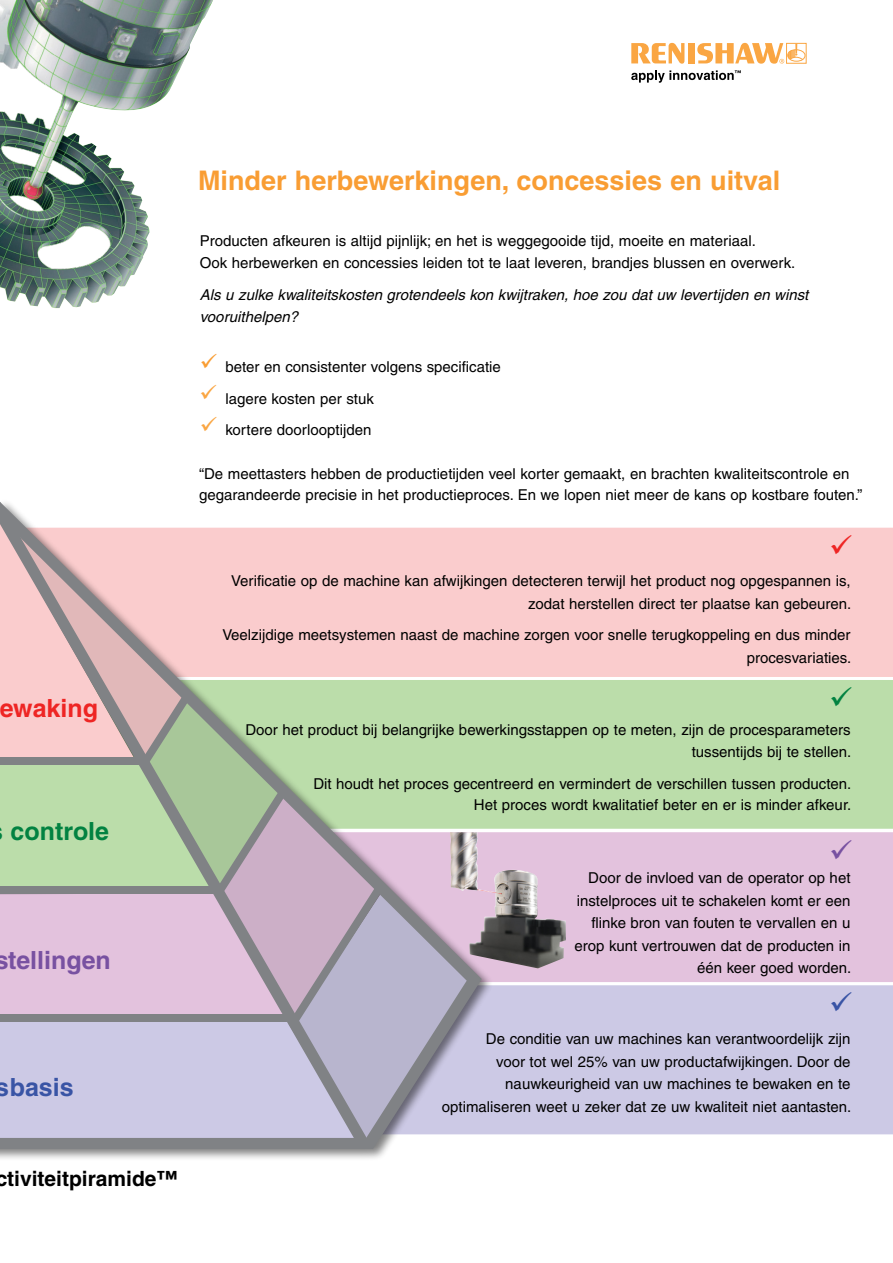
<style>
.page{position:relative;width:893px;height:1263px;background:#fff}
.page>*{position:absolute;margin:0;border:0;box-sizing:border-box;transform-origin:0 0}
.t1{font:700 27px "Helvetica";color:#f99d33}
.t2{font:700 25.05px "Helvetica";color:#7851a1}
.t3{font:700 25.05px "Helvetica";color:#028241}
.t4{font:700 25.05px "Helvetica";color:#ee2524}
.t5{font:700 25.05px "Helvetica";color:#3954a5}
.t6{font:22.5px/31.5px "Wingdings";color:#f99d33;text-align:justify}
.t7{font:700 21px "Helvetica";color:#000}
.t8{font:15px/22.5px "Helvetica";color:#000;text-align:right}
.t9{font:italic 15px/22.5px "Helvetica";color:#000}
.s1{color:#faa643}
</style>
<div class="page">
<svg style="left:631px;top:43px;width:53px;height:21px"></svg>
<div style="left:688px;top:43px;width:7px;height:20px;background:#faa643"></div>
<div style="left:786px;top:43px;width:20px;height:21px;border:1px solid #faa643"></div>
<div style="left:787px;top:49px;width:18px;height:12px;border:1px solid #faa643;border-radius:50%"></div>
<svg style="left:697px;top:43px;width:106px;height:21px"></svg>
<svg style="left:631px;top:70px;width:110px;height:13px"></svg>
<img style="left:0;top:0;width:213px;height:308px">
<div style="left:494px;top:985px;width:399px;height:150px;background:#ccc9e5"></div>
<div style="left:494px;top:832px;width:399px;height:150px;background:#e3c2dd"></div>
<div style="left:494px;top:680px;width:399px;height:149px;background:#bda"></div>
<div style="left:494px;top:527px;width:399px;height:150px;background:#facccd"></div>
<div style="left:0;top:499px;width:494px;height:662px;background:#000;opacity:.5"></div>
<svg style="left:0;top:502px;width:482px;height:647px;background:#cec4c4"></svg>
<img style="left:450px;top:832px;width:116px;height:136px">
<svg style="left:831px;top:534px;width:21px;height:20px"></svg>
<svg style="left:831px;top:992px;width:21px;height:20px"></svg>
<svg style="left:831px;top:839px;width:21px;height:20px"></svg>
<svg style="left:831px;top:686px;width:21px;height:20px"></svg>
<p class="t1" style="left:198px;top:164px;width:583px">Minder herbewerkingen, concessies en uitval</p>
<p class="t8" style="left:200px;top:229px;width:597px;text-align:left">Producten afkeuren is altijd pijnlijk; en het is weggegooide tijd, moeite en materiaal.<br>Ook herbewerken en concessies leiden tot te laat leveren, brandjes blussen en overwerk.</p>
<p class="t9" style="left:200px;top:283px;width:610px">Als u zulke kwaliteitskosten grotendeels kon kwijtraken, hoe zou dat uw levertijden en winst vooruithelpen?</p>
<p class="t8" style="left:225px;top:351px;width:277px;line-height:31.5px;text-align:left">beter en consistenter volgens specificatie lagere kosten per stuk<br>kortere doorlooptijden</p>
<p class="t6" style="left:200px;top:348px;width:19px">✓ <span class="s1">✓ ✓</span></p>
<p class="t8" style="left:199px;top:464px;width:665px;line-height:21px;text-align:left">“De meettasters hebben de productietijden veel korter gemaakt, en brachten kwaliteitscontrole en gegarandeerde precisie in het productieproces. En we lopen niet meer de kans op kostbare fouten.”</p>
<p class="t4" style="left:-1px;top:693px;width:100px">ewaking</p>
<p class="t3" style="left:11px;top:816px;width:100px">controle</p>
<p class="t2" style="left:-6px;top:945px;width:118px">stellingen</p>
<p class="t5" style="left:-4px;top:1072px;width:79px">sbasis</p>
<p class="t7" style="left:-4px;top:1165px;width:184px">ctiviteitpiramide™</p>
<p class="t8" style="left:231px;top:570px;width:622px">Verificatie op de machine kan afwijkingen detecteren terwijl het product nog opgespannen is, zodat herstellen direct ter plaatse kan gebeuren.</p>
<p class="t8" style="left:222px;top:624px;width:630px">Veelzijdige meetsystemen naast de machine zorgen voor snelle terugkoppeling en dus minder procesvariaties.</p>
<p class="t8" style="left:245px;top:718px;width:607px">Door het product bij belangrijke bewerkingsstappen op te meten, zijn de procesparameters tussentijds bij te stellen.</p>
<p class="t8" style="left:313px;top:773px;width:540px;line-height:21px">Dit houdt het proces gecentreerd en vermindert de verschillen tussen producten.<br>Het proces wordt kwalitatief beter en er is minder afkeur.</p>
<p class="t8" style="left:574px;top:867px;width:278px">Door de invloed van de operator op het instelproces uit te schakelen komt er een flinke bron van fouten te vervallen en u erop kunt vertrouwen dat de producten in één keer goed worden.</p>
<p class="t8" style="left:442px;top:1027px;width:411px">De conditie van uw machines kan verantwoordelijk zijn<br>voor tot wel 25% van uw productafwijkingen. Door de nauwkeurigheid van uw machines te bewaken en te optimaliseren weet u zeker dat ze uw kwaliteit niet aantasten.</p>
</div>
